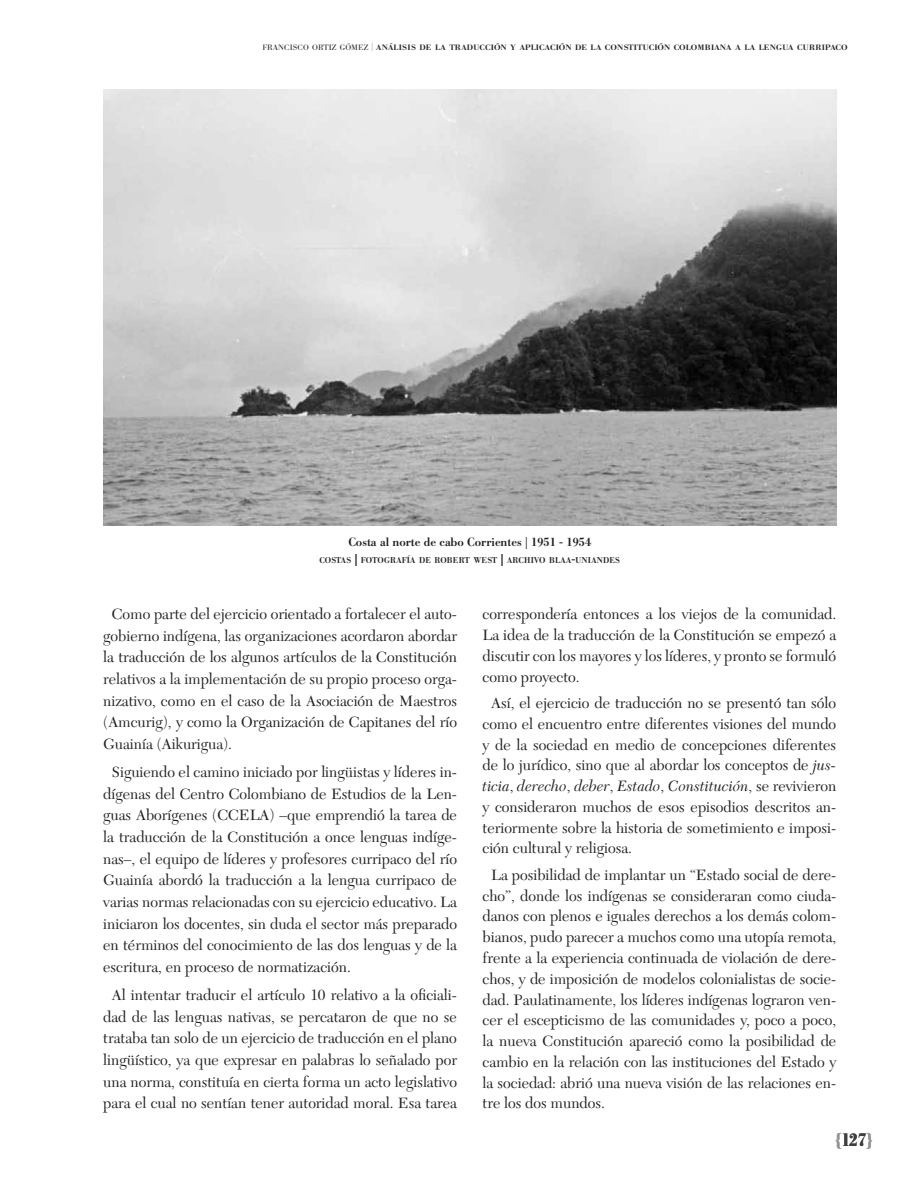
<style>
.page{position:relative;width:915px;height:1191px;background:#fff}
.page>*{position:absolute;margin:0;border:0;box-sizing:border-box;transform-origin:0 0}
.t1{font:700 condensed 18px "Bodoni BE";color:#3e3e3f}
.t2{font:15.6px/20.9px "New Caledonia";color:#231f20;text-align:justify}
.t3{font:500 12px "Bodoni BE";color:#231f20}
.t4{font:500 8.4px "Bodoni BE";letter-spacing:.02em;color:#231f20}
.t5{font:500 7.8px "Bodoni BE";letter-spacing:.02em;color:#231f20;scale:1.09 1}
.s1{font-weight:300}
.s2{font-weight:300;font-size:8.25px}
.s3{font-style:inherit}
.s4{font-weight:700;font-size:12px}
.s5{font-size:12px}
.s6{font-style:italic}
.s7{color:#939598}
</style>
<div class="page">
<img style="left:103px;top:90px;width:733px;height:435px">
<p class="t5" style="left:262px;top:43px;width:538px"><span class="s1">FRANCISCO ORTIZ GÓMEZ</span> <span class="s2">|</span> ANÁLISIS DE LA TRADUCCIÓN Y APLICACIÓN DE LA CONSTITUCIÓN COLOMBIANA A LA LENGUA CURRIPACO</p>
<p class="t3" style="left:348px;top:535px;width:244px">Costa al norte de cabo Corrientes | <span class="s3">1951 - 1954</span></p>
<p class="t4" style="left:319px;top:555px;width:302px">COSTAS <span class="s4">|</span> FOTOGRAFÍA DE ROBERT WEST <span class="s4">|</span> ARCHIVO BLAA<span class="s5">-</span>UNIANDES</p>
<p class="t2" style="left:103px;top:603px;width:355px;line-height:21.6px;text-indent:9px">Como parte del ejercicio orientado a fortalecer el auto&shy;gobierno indígena, las organizaciones acordaron abordar la traducción de los algunos artículos de la Constitución relativos a la implementación de su propio proceso orga&shy;nizativo, como en el caso de la Asociación de Maestros (Amcurig), y como la Organización de Capitanes del río Guainía (Aikurigua).</p>
<p class="t2" style="left:103px;top:761px;width:355px;line-height:21.6px;text-indent:9px">Siguiendo el camino iniciado por lingüistas y líderes in&shy;dígenas del Centro Colombiano de Estudios de la Len&shy;guas Aborígenes (CCELA) –que emprendió la tarea de la traducción de la Constitución a once lenguas indíge&shy;nas–, el equipo de líderes y profesores curripaco del río Guainía abordó la traducción a la lengua curripaco de varias normas relacionadas con su ejercicio educativo. La iniciaron los docentes, sin duda el sector más preparado en términos del conocimiento de las dos lenguas y de la escritura, en proceso de normatización.</p>
<p class="t2" style="left:103px;top:984px;width:355px;line-height:21.6px;text-align:center">Al intentar traducir el artículo 10 relativo a la oficiali&shy;dad de las lenguas nativas, se percataron de que no se trataba tan solo de un ejercicio de traducción en el plano lingüístico, ya que expresar en palabras lo señalado por una norma, constituía en cierta forma un acto legislativo para el cual no sentían tener autoridad moral. Esa tarea</p>
<p class="t2" style="left:482px;top:604px;width:355px">correspondería entonces a los viejos de la comunidad.<br>La idea de la traducción de la Constitución se empezó a discutir con los mayores y los líderes, y pronto se formuló como proyecto.</p>
<p class="t2" style="left:482px;top:692px;width:355px;text-indent:9px">Así, el ejercicio de traducción no se presentó tan sólo como el encuentro entre diferentes visiones del mundo y de la sociedad en medio de concepciones diferentes de lo jurídico, sino que al abordar los conceptos de <span class="s6">jus&shy;ticia</span>, <span class="s6">derecho</span>, <span class="s6">deber</span>, <span class="s6">Estado</span>, <span class="s6">Constitución</span>, se revivieron y consideraron muchos de esos episodios descritos an&shy;teriormente sobre la historia de sometimiento e imposi&shy;ción cultural y religiosa.</p>
<p class="t2" style="left:482px;top:864px;width:355px;text-indent:9px">La posibilidad de implantar un “Estado social de dere&shy;cho”, donde los indígenas se consideraran como ciuda&shy;danos con plenos e iguales derechos a los demás colom&shy;bianos, pudo parecer a muchos como una utopía remota, frente a la experiencia continuada de violación de dere&shy;chos, y de imposición de modelos colonialistas de socie&shy;dad. Paulatinamente, los líderes indígenas lograron ven&shy;cer el escepticismo de las comunidades y, poco a poco, la nueva Constitución apareció como la posibilidad de cambio en la relación con las instituciones del Estado y la sociedad: abrió una nueva visión de las relaciones en&shy;tre los dos mundos.</p>
<p class="t1" style="left:834px;top:1129px;width:39px"><span class="s7">{</span>127<span class="s7">}</span></p>
</div>
